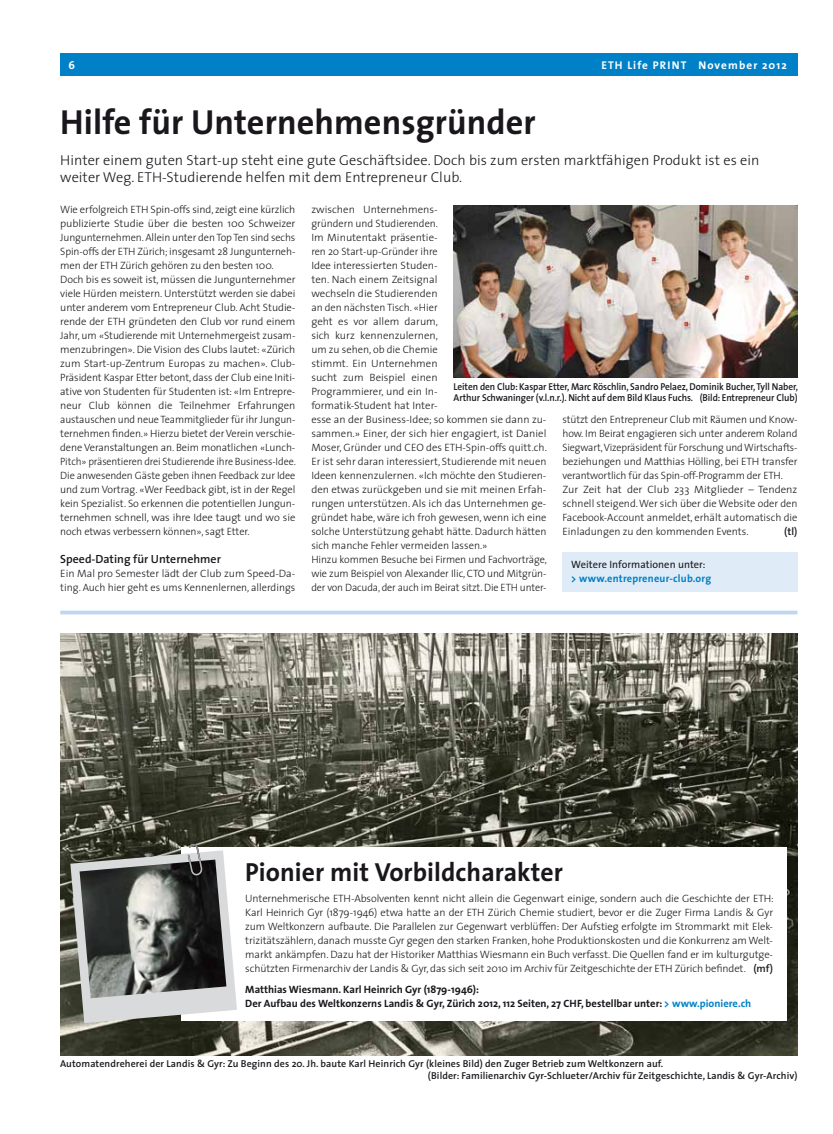
<style>
.page{position:relative;width:833px;height:1134px;background:#fff}
.page>*{position:absolute;margin:0;border:0;box-sizing:border-box;transform-origin:0 0}
.t1{font:700 35px "The Sans";letter-spacing:.005em;color:#1a171c}
.t2{font:700 26.25px "The Sans";letter-spacing:.005em;color:#1a171c}
.t3{font:300 14.38px/16.9px "The Sans";letter-spacing:.005em;color:#1a171c}
.t4{font:600 11.88px "The Sans";color:#1a171c}
.t5{font:700 11.25px "The Sans";letter-spacing:.1em;color:#fff}
.t6{font:300 10.62px/14px "The Sans";letter-spacing:-.01em;color:#1a171c}
.t7{font:700 10.62px/14px "The Sans";color:#1a171c}
.t8{font:10.62px "The Sans";letter-spacing:.005em;color:#1a171c}
.t9{font:700 10.62px "The Sans";letter-spacing:.02em;color:#0081c7}
.t10{font:600 10.62px "The Sans";color:#1a171c}
.t11{font:600 10px/11.9px "The Sans";letter-spacing:.01em;color:#1a171c}
.t12{font:600 10px/11.9px "The Sans";letter-spacing:-.01em;color:#1a171c;scale:.94 1}
.s1{font-weight:600}
.s2{color:#0081c7}
</style>
<div class="page">
<div style="left:83px;top:53px;width:714px;height:23px;background:#0081c7"></div>
<img style="left:60px;top:633px;width:737px;height:422px">
<div style="left:60px;top:53px;width:23px;height:23px;background:#0081c7"></div>
<hr style="left:60px;top:611px;width:737px;height:3px;background:#bdd7ee">
<img style="left:453px;top:206px;width:344px;height:171px">
<div style="left:181px;top:847px;width:606px;height:174px;background:#fff"></div>
<svg style="left:70px;top:844px;width:167px;height:179px"></svg>
<div style="left:562px;top:552px;width:235px;height:40px;background:#dfebf6"></div>
<p class="t5" style="left:601px;top:55px;width:187px">ETH Life PRINT November 2012</p>
<p class="t5" style="left:68px;top:55px;width:8px">6</p>
<h1 class="t1" style="left:60px;top:93px;width:477px">Hilfe für Unternehmensgründer</h1>
<h3 class="t3" style="left:60px;top:152px;width:701px">Hinter einem guten Start-up steht eine gute Geschäftsidee. Doch bis zum ersten marktfähigen Produkt ist es ein weiter Weg. ETH-Studierende helfen mit dem Entrepreneur Club.</h3>
<p class="t6" style="left:60px;top:202px;width:237px">Wie erfolgreich ETH Spin-offs sind, zeigt eine kürzlich publizierte Studie über die besten 100 Schweizer Jungunternehmen. Allein unter den Top Ten sind sechs Spin-offs der ETH Zürich; insgesamt 28 Jungunterneh&shy;men der ETH Zürich gehören zu den besten 100.<br>Doch bis es soweit ist, müssen die Jungunternehmer viele Hürden meistern. Unterstützt werden sie dabei unter anderem vom Entrepreneur Club. Acht Studie&shy;rende der ETH gründeten den Club vor rund einem Jahr, um «Studierende mit Unternehmergeist zusam&shy;menzubringen». Die Vision des Clubs lautet: «Zürich zum Start-up-Zentrum Europas zu machen». Club-Präsident Kaspar Etter betont, dass der Club eine Initi&shy;ative von Studenten für Studenten ist: «Im Entrepre&shy;neur Club können die Teilnehmer Erfahrungen austauschen und neue Teammitglieder für ihr Jungun&shy;ternehmen finden.» Hierzu bietet der Verein verschie&shy;dene Veranstaltungen an. Beim monatlichen «Lunch-Pitch» präsentieren drei Studierende ihre Business-Idee.<br>Die anwesenden Gäste geben ihnen Feedback zur Idee und zum Vortrag. «Wer Feedback gibt, ist in der Regel kein Spezialist. So erkennen die potentiellen Jungun&shy;ternehmen schnell, was ihre Idee taugt und wo sie noch etwas verbessern können», sagt Etter.</p>
<p class="t4" style="left:60px;top:549px;width:162px">Speed-Dating für Unternehmer</p>
<p class="t6" style="left:60px;top:566px;width:237px">Ein Mal pro Semester lädt der Club zum Speed-Da&shy;ting. Auch hier geht es ums Kennenlernen, allerdings</p>
<p class="t6" style="left:311px;top:202px;width:237px">zwischen Unternehmens-<br>gründern und Studierenden.<br>Im Minutentakt präsentie-<br>ren 20 Start-up-Gründer ihre<br>Idee interessierten Studen-<br>ten. Nach einem Zeitsignal<br>wechseln die Studierenden<br>an den nächsten Tisch. «Hier<br>geht es vor allem darum,<br>sich kurz kennenzulernen,<br>um zu sehen, ob die Chemie<br>stimmt. Ein Unternehmen<br>sucht zum Beispiel einen<br>Programmierer, und ein In-<br>formatik-Student hat Inter-<br>esse an der Business-Idee; so kommen sie dann zu&shy;sammen.» Einer, der sich hier engagiert, ist Daniel Moser, Gründer und CEO des ETH-Spin-offs quitt.ch.<br>Er ist sehr daran interessiert, Studierende mit neuen Ideen kennenzulernen. «Ich möchte den Studieren&shy;den etwas zurückgeben und sie mit meinen Erfah&shy;rungen unterstützen. Als ich das Unternehmen ge&shy;gründet habe, wäre ich froh gewesen, wenn ich eine solche Unterstützung gehabt hätte. Dadurch hätten sich manche Fehler vermeiden lassen.»<br>Hinzu kommen Besuche bei Firmen und Fachvorträge, wie zum Beispiel von Alexander Ilic, CTO und Mitgrün&shy;der von Dacuda, der auch im Beirat sitzt. Die ETH unter-</p>
<p class="t12" style="left:453px;top:380px;width:368px">Leiten den Club: Kaspar Etter, Marc Röschlin, Sandro Pelaez, Dominik Bucher, Tyll Naber,<br>Arthur Schwaninger (v.l.n.r.). Nicht auf dem Bild Klaus Fuchs. (Bild: Entrepreneur Club)</p>
<p class="t6" style="left:562px;top:412px;width:237px">stützt den Entrepreneur Club mit Räumen und Know&shy;how. Im Beirat engagieren sich unter anderem Roland Siegwart, Vizepräsident für Forschung und Wirtschafts&shy;beziehungen und Matthias Hölling, bei ETH transfer verantwortlich für das Spin-off-Programm der ETH.<br>Zur Zeit hat der Club 233 Mitglieder – Tendenz schnell steigend. Wer sich über die Website oder den Facebook-Account anmeldet, erhält automatisch die Einladungen zu den kommenden Events.</p>
<p class="t10" style="left:784px;top:523px;width:15px">(tl)</p>
<p class="t8" style="left:571px;top:556px;width:136px">Weitere Informationen unter:</p>
<p class="t9" style="left:571px;top:570px;width:141px">&gt; www.entrepreneur-club.org</p>
<h2 class="t2" style="left:245px;top:850px;width:319px">Pionier mit Vorbildcharakter</h2>
<p class="t6" style="left:245px;top:891px;width:530px">Unternehmerische ETH-Absolventen kennt nicht allein die Gegenwart einige, sondern auch die Geschichte der ETH:<br>Karl Heinrich Gyr (1879-1946) etwa hatte an der ETH Zürich Chemie studiert, bevor er die Zuger Firma Landis &amp; Gyr zum Weltkonzern aufbaute. Die Parallelen zur Gegenwart verblüffen: Der Aufstieg erfolgte im Strommarkt mit Elek&shy;trizitätszählern, danach musste Gyr gegen den starken Franken, hohe Produktionskosten und die Konkurrenz am Welt&shy;markt ankämpfen. Dazu hat der Historiker Matthias Wiesmann ein Buch verfasst. Die Quellen fand er im kulturgutge&shy;schützten Firmenarchiv der Landis &amp; Gyr, das sich seit 2010 im Archiv für Zeitgeschichte der ETH Zürich befindet. <span class="s1">(mf)</span></p>
<p class="t7" style="left:245px;top:982px;width:507px">Matthias Wiesmann. Karl Heinrich Gyr (1879-1946):<br>Der Aufbau des Weltkonzerns Landis &amp; Gyr, Zürich 2012, 112 Seiten, 27 CHF, bestellbar unter: <span class="s2">&gt; www.pioniere.ch</span></p>
<p class="t11" style="left:428px;top:1057px;width:371px;text-indent:-368px">Automatendreherei der Landis &amp; Gyr: Zu Beginn des 20. Jh. baute Karl Heinrich Gyr (kleines Bild) den Zuger Betrieb zum Weltkonzern auf.<br>(Bilder: Familienarchiv Gyr-Schlueter/Archiv für Zeitgeschichte, Landis &amp; Gyr-Archiv)</p>
</div>
